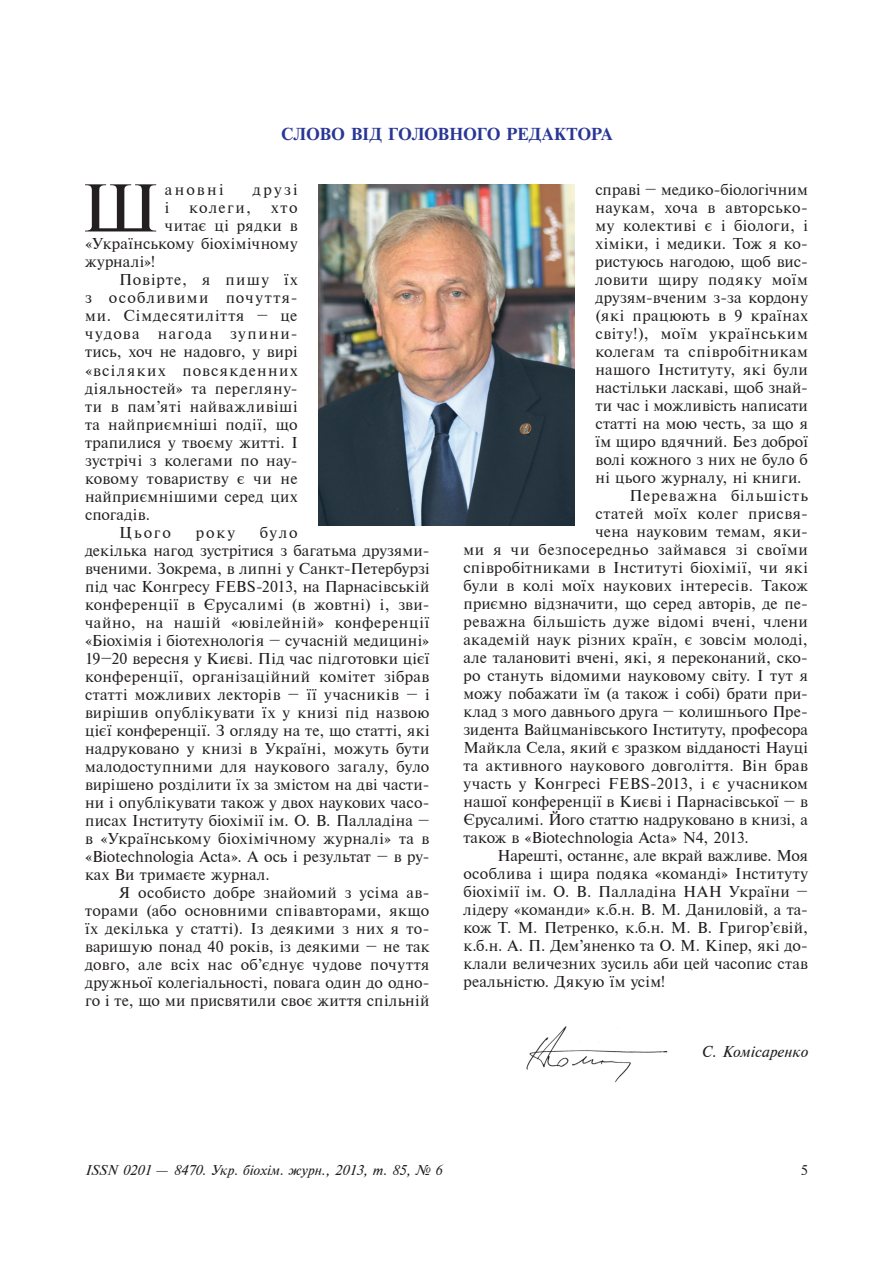
<style>
.page{position:relative;width:893px;height:1263px;background:#fff}
.page>*{position:absolute;margin:0;border:0;box-sizing:border-box;transform-origin:0 0}
.t1{font:63.45px "Newton C";color:#231f20}
.t2{font:16.5px "Newton C Bold";letter-spacing:-.015em;color:#293695}
.t3{font:15px/18px "Newton C";letter-spacing:.02em;color:#231f20}
.t4{font:15px "Newton C";color:#231f20}
.t5{font:15px "Newton C";letter-spacing:-.005em;color:#231f20}
.t6{font:15px "Newton C";letter-spacing:.04em;color:#231f20}
.t7{font:15px "Newton C";letter-spacing:.095em;color:#231f20}
.t8{font:15px "Newton C";letter-spacing:.065em;color:#231f20}
.t9{font:15px "Newton C";letter-spacing:.05em;color:#231f20}
.t10{font:15px "Newton C";letter-spacing:.045em;color:#231f20}
.t11{font:15px "Newton C";letter-spacing:.085em;color:#231f20}
.t12{font:15px "Newton C";letter-spacing:.08em;color:#231f20}
.t13{font:15px "Newton C Italic";color:#231f20}
.t14{font:13.5px "Newton C Italic";color:#231f20}
.t15{font:13.5px "Newton C";color:#231f20}
.s1{font-family:"Newton C"}
</style>
<div class="page">
<img style="left:526px;top:1026px;width:142px;height:57px">
<img style="left:319px;top:184px;width:255px;height:341px">
<p class="t2" style="left:281px;top:124px;width:332px">слово від Головного редактора</p>
<h1 class="t1" style="left:82px;top:172px;width:78px">Ш</h1>
<p class="t3" style="left:165px;top:181px;width:60px">ановні</p>
<p class="t3" style="left:253px;top:181px;width:46px">друзі</p>
<p class="t3" style="left:165px;top:199px;width:6px">і</p>
<p class="t3" style="left:189px;top:199px;width:63px">колеги,</p>
<p class="t3" style="left:271px;top:199px;width:28px">хто</p>
<p class="t6" style="left:165px;top:217px;width:134px">читає ці рядки в</p>
<p class="t3" style="left:85px;top:235px;width:214px">«Українському біохімічному</p>
<p class="t3" style="left:85px;top:253px;width:71px">журналі»!</p>
<p class="t12" style="left:119px;top:271px;width:180px">Повірте, я пишу їх</p>
<p class="t11" style="left:85px;top:289px;width:214px">з особливими почуття-</p>
<p class="t8" style="left:85px;top:307px;width:214px">ми. Сімдесятиліття – це</p>
<p class="t7" style="left:85px;top:325px;width:214px">чудова нагода зупини-</p>
<p class="t3" style="left:85px;top:343px;width:214px">тись, хоч не надовго, у вирі</p>
<p class="t7" style="left:85px;top:361px;width:214px">«всіляких повсякденних</p>
<p class="t3" style="left:85px;top:379px;width:214px">діяльностей» та перегляну-</p>
<p class="t10" style="left:85px;top:397px;width:214px">ти в пам’яті найважливіші</p>
<p class="t3" style="left:85px;top:415px;width:214px">та найприємніші події, що</p>
<p class="t3" style="left:85px;top:433px;width:214px">трапилися у твоєму житті. І</p>
<p class="t3" style="left:85px;top:451px;width:214px">зустрічі з колегами по нау-</p>
<p class="t3" style="left:85px;top:469px;width:214px">ковому товариству є чи не</p>
<p class="t3" style="left:85px;top:487px;width:214px">найприємнішими серед цих</p>
<p class="t3" style="left:85px;top:505px;width:66px">спогадів.</p>
<p class="t3" style="left:119px;top:523px;width:53px">Цього</p>
<p class="t3" style="left:196px;top:523px;width:41px">року</p>
<p class="t3" style="left:85px;top:523px;width:346px;text-indent:175px">було<br>декілька нагод зустрітися з багатьма друзями&shy;вченими. Зокрема, в липні у Санкт-Петербурзі під час Конгресу FEBS-2013, на Парнасівській конференції в Єрусалимі (в жовтні) і, зви&shy;чайно, на нашій «ювілейній» конференції «Біохімія і біотехнологія – сучасній медицині» 19–20 вересня у Києві. Під час підготовки цієї конференції, організаційний комітет зібрав статті можливих лекторів – її учасників – і вирішив опублікувати їх у книзі під назвою цієї конференції. З огляду на те, що статті, які надруковано у книзі в Україні, можуть бути малодоступними для наукового загалу, було вирішено розділити їх за змістом на дві части&shy;ни і опублікувати також у двох наукових часо&shy;писах Інституту біохімії ім. О. В. Палладіна – в «Українському біохімічному журналі» та в «Biotechnologia Acta». А ось і результат – в ру&shy;ках Ви тримаєте журнал.</p>
<p class="t3" style="left:85px;top:883px;width:346px;text-align:justify;text-indent:34px">Я особисто добре знайомий з усіма ав&shy;торами (або основними співавторами, якщо їх декілька у статті). Із деякими з них я то&shy;варишую понад 40 років, із деякими – не так довго, але всіх нас об’єднує чудове почуття дружньої колегіальності, повага один до одно&shy;го і те, що ми присвятили своє життя спільній</p>
<p class="t4" style="left:595px;top:181px;width:214px">справі – медико-біологічним</p>
<p class="t3" style="left:595px;top:199px;width:214px">наукам, хоча в авторсько-</p>
<p class="t3" style="left:595px;top:217px;width:214px">му колективі є і біологи, і</p>
<p class="t3" style="left:595px;top:235px;width:214px">хіміки, і медики. Тож я ко-</p>
<p class="t5" style="left:595px;top:253px;width:214px">ристуюсь нагодою, щоб вис-</p>
<p class="t6" style="left:595px;top:271px;width:214px">ловити щиру подяку моїм</p>
<p class="t3" style="left:595px;top:289px;width:214px">друзям-вченим з-за кордону</p>
<p class="t6" style="left:595px;top:307px;width:214px">(які працюють в 9 країнах</p>
<p class="t9" style="left:595px;top:325px;width:214px">світу!), моїм українським</p>
<p class="t3" style="left:595px;top:343px;width:214px">колегам та співробітникам</p>
<p class="t3" style="left:595px;top:361px;width:214px">нашого Інституту, які були</p>
<p class="t3" style="left:595px;top:379px;width:214px">настільки ласкаві, щоб знай-</p>
<p class="t4" style="left:595px;top:397px;width:214px">ти час і можливість написати</p>
<p class="t3" style="left:595px;top:415px;width:214px">статті на мою честь, за що я</p>
<p class="t3" style="left:595px;top:433px;width:214px">їм щиро вдячний. Без доброї</p>
<p class="t4" style="left:595px;top:451px;width:214px">волі кожного з них не було б</p>
<p class="t3" style="left:595px;top:469px;width:208px">ні цього журналу, ні книги.</p>
<p class="t8" style="left:629px;top:487px;width:180px">Переважна більшість</p>
<p class="t3" style="left:595px;top:505px;width:214px">статей моїх колег присвя-</p>
<p class="t3" style="left:595px;top:523px;width:214px">чена науковим темам, яки-</p>
<p class="t3" style="left:463px;top:541px;width:346px">ми я чи безпосередньо займався зі своїми</p>
<p class="t3" style="left:463px;top:559px;width:346px">співробітниками в Інституті біохімії, чи які</p>
<p class="t3" style="left:463px;top:577px;width:346px">були в колі моїх наукових інтересів. Також</p>
<p class="t4" style="left:463px;top:595px;width:346px">приємно відзначити, що серед авторів, де пе-</p>
<p class="t3" style="left:463px;top:613px;width:346px">реважна більшість дуже відомі вчені, члени</p>
<p class="t3" style="left:463px;top:631px;width:346px">академій наук різних країн, є зовсім молоді,</p>
<p class="t4" style="left:463px;top:649px;width:346px">але талановиті вчені, які, я переконаний, ско-</p>
<p class="t3" style="left:463px;top:667px;width:346px">ро стануть відомими науковому світу. І тут я</p>
<p class="t3" style="left:463px;top:685px;width:346px">можу побажати їм (а також і собі) брати при-</p>
<p class="t3" style="left:463px;top:703px;width:346px">клад з мого давнього друга – колишнього Пре-</p>
<p class="t4" style="left:463px;top:721px;width:346px">зидента Вайцманівського Інституту, професора</p>
<p class="t3" style="left:463px;top:739px;width:346px">Майкла Села, який є зразком відданості Науці</p>
<p class="t3" style="left:463px;top:757px;width:346px">та активного наукового довголіття. Він брав</p>
<p class="t3" style="left:463px;top:775px;width:346px">участь у Конгресі FEBS-2013, і є учасником</p>
<p class="t4" style="left:463px;top:793px;width:346px">нашої конференції в Києві і Парнасівської – в</p>
<p class="t3" style="left:463px;top:811px;width:346px">Єрусалимі. Його статтю надруковано в книзі, а</p>
<p class="t5" style="left:463px;top:829px;width:287px">також в «Biotechnologia Acta» N4, 2013.</p>
<p class="t4" style="left:497px;top:847px;width:312px">Нарешті, останнє, але вкрай важливе. Моя</p>
<p class="t3" style="left:463px;top:865px;width:346px">особлива і щира подяка «команді» Інституту</p>
<p class="t3" style="left:463px;top:883px;width:346px">біохімії ім. О. В. Палладіна НАН України –</p>
<p class="t3" style="left:463px;top:901px;width:346px">лідеру «команди» к.б.н. В. М. Даниловій, а та-</p>
<p class="t3" style="left:463px;top:919px;width:346px">кож Т. М. Петренко, к.б.н. М. В. Григор’євій,</p>
<p class="t4" style="left:463px;top:937px;width:346px">к.б.н. А. П. Дем’яненко та О. М. Кіпер, які до-</p>
<p class="t3" style="left:463px;top:955px;width:346px">клали величезних зусиль аби цей часопис став</p>
<p class="t3" style="left:463px;top:973px;width:203px">реальністю. Дякую їм усім!</p>
<p class="t13" style="left:701px;top:1043px;width:109px">С. Комісаренко</p>
<p class="t14" style="left:85px;top:1163px;width:358px">ISSN 0201 <span class="s1">—</span> 8470. Укр. біохім. журн., 2013, т. 85, № 6</p>
<p class="t15" style="left:801px;top:1163px;width:9px">5</p>
</div>
